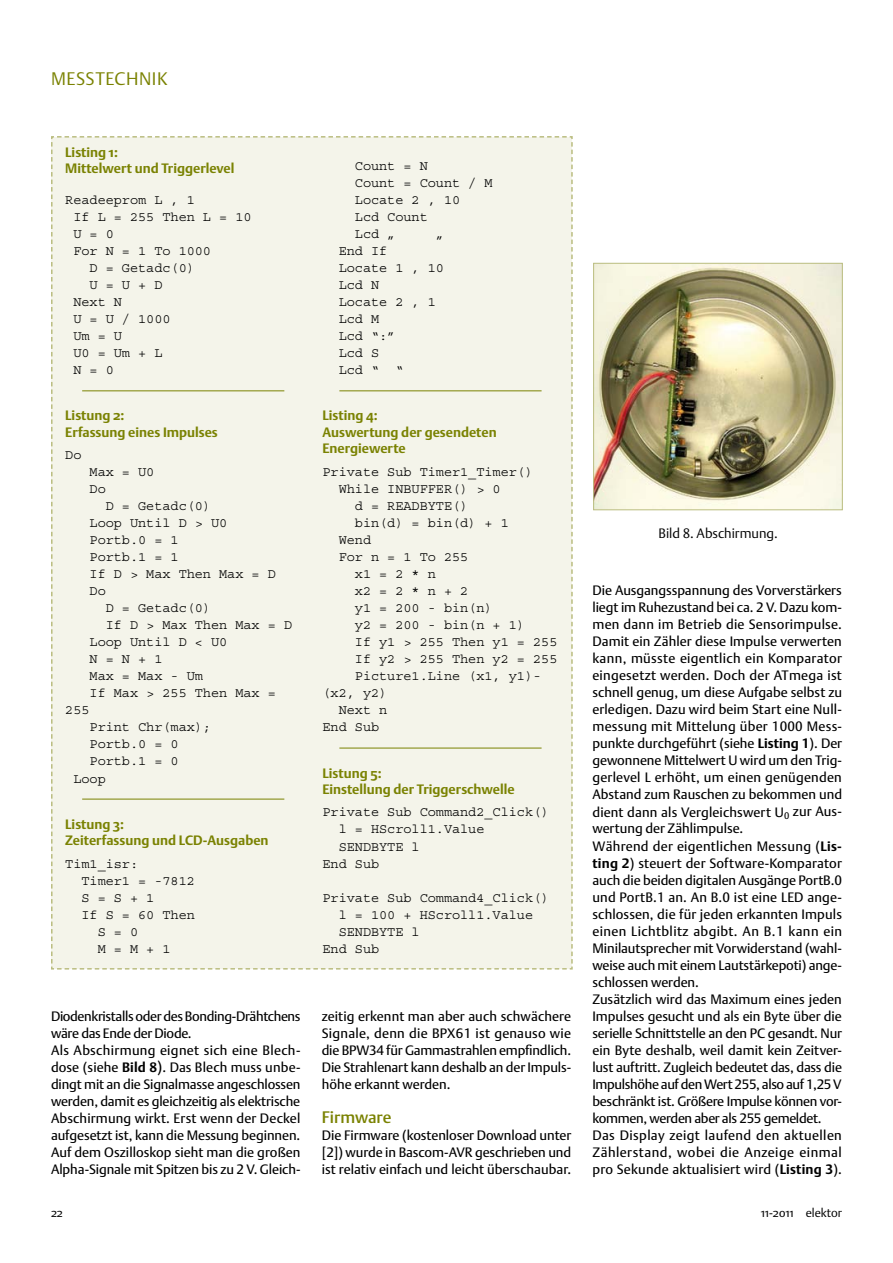
<style>
.page{position:relative;width:893px;height:1263px;background:#fff}
.page>*{position:absolute;margin:0;border:0;box-sizing:border-box;transform-origin:0 0}
.t1{font:18px "DTL Argo ST Light";letter-spacing:.03em;color:#7a8202}
.t2{font:16.5px "DTL Argo ST Medium";color:#7a8202}
.t3{font:13.5px/17px "DTL Argo T";color:#000}
.t4{font:13.5px/17px "Courier Std";color:#000}
.t5{font:700 13.5px/16.5px "DTL Argo ST";color:#7a8202}
.t6{font:13.5px "DTL Argo T Light";color:#000}
.t7{font:12px "DTL Argo ST Light";color:#000}
.s1{font-weight:700}
.s2{font-size:15px}
</style>
<div class="page">
<img style="left:595px;top:265px;width:246px;height:243px">
<div style="left:593px;top:263px;width:250px;height:247px;border:1px solid #babd80"></div>
<div style="left:51px;top:136px;width:522px;height:834px;background:#f4f4ea"></div>
<h1 class="t1" style="left:51px;top:68px;width:118px">MESSTECHNIK</h1>
<p class="t5" style="left:65px;top:143px;width:171px">Listing 1:<br>Mittelwert und Triggerlevel</p>
<p class="t4" style="left:65px;top:192px;width:131px">Readeeprom L , 1</p>
<p class="t4" style="left:73px;top:209px;width:180px">If L = 255 Then L = 10</p>
<p class="t4" style="left:73px;top:226px;width:42px">U = 0</p>
<p class="t4" style="left:73px;top:243px;width:139px">For N = 1 To 1000</p>
<p class="t4" style="left:90px;top:260px;width:107px">D = Getadc(0)</p>
<p class="t4" style="left:90px;top:277px;width:74px">U = U + D</p>
<p class="t4" style="left:73px;top:294px;width:50px">Next N</p>
<p class="t4" style="left:73px;top:311px;width:99px">U = U / 1000</p>
<p class="t4" style="left:73px;top:328px;width:50px">Um = U</p>
<p class="t4" style="left:73px;top:345px;width:91px">U0 = Um + L</p>
<p class="t4" style="left:73px;top:362px;width:42px">N = 0</p>
<p class="t5" style="left:65px;top:407px;width:154px">Listung 2:<br>Erfassung eines Impulses</p>
<p class="t4" style="left:65px;top:447px;width:18px">Do</p>
<p class="t4" style="left:90px;top:464px;width:66px">Max = U0<br>Do</p>
<p class="t4" style="left:106px;top:498px;width:107px">D = Getadc(0)</p>
<p class="t4" style="left:90px;top:515px;width:139px">Loop Until D &gt; U0</p>
<p class="t4" style="left:90px;top:532px;width:91px">Portb.0 = 1</p>
<p class="t4" style="left:90px;top:549px;width:91px">Portb.1 = 1</p>
<p class="t4" style="left:90px;top:566px;width:188px">If D &gt; Max Then Max = D</p>
<p class="t4" style="left:90px;top:583px;width:18px">Do</p>
<p class="t4" style="left:106px;top:600px;width:107px">D = Getadc(0)</p>
<p class="t4" style="left:106px;top:617px;width:188px">If D &gt; Max Then Max = D</p>
<p class="t4" style="left:90px;top:634px;width:139px">Loop Until D &lt; U0</p>
<p class="t4" style="left:90px;top:651px;width:74px">N = N + 1</p>
<p class="t4" style="left:90px;top:668px;width:115px">Max = Max - Um</p>
<p class="t4" style="left:90px;top:685px;width:188px">If Max &gt; 255 Then Max =</p>
<p class="t4" style="left:65px;top:702px;width:26px">255</p>
<p class="t4" style="left:90px;top:719px;width:123px">Print Chr(max);</p>
<p class="t4" style="left:90px;top:736px;width:91px">Portb.0 = 0</p>
<p class="t4" style="left:90px;top:753px;width:91px">Portb.1 = 0</p>
<p class="t4" style="left:73px;top:770px;width:34px">Loop</p>
<p class="t5" style="left:65px;top:816px;width:205px">Listung 3:<br>Zeiterfassung und LCD-Ausgaben</p>
<p class="t4" style="left:65px;top:855px;width:74px">Tim1_isr:</p>
<p class="t4" style="left:81px;top:872px;width:115px">Timer1 = -7812</p>
<p class="t4" style="left:81px;top:889px;width:74px">S = S + 1</p>
<p class="t4" style="left:81px;top:906px;width:115px">If S = 60 Then</p>
<p class="t4" style="left:98px;top:923px;width:42px">S = 0</p>
<p class="t4" style="left:98px;top:940px;width:74px">M = M + 1</p>
<p class="t4" style="left:355px;top:158px;width:139px">Count = N<br>Count = Count / M<br>Locate 2 , 10<br>Lcd Count<br>Lcd „</p>
<p class="t4" style="left:436px;top:226px;width:10px">„</p>
<p class="t4" style="left:339px;top:243px;width:107px">End If<br>Locate 1 , 10<br>Lcd N<br>Locate 2 , 1<br>Lcd M<br>Lcd “:”<br>Lcd S<br>Lcd “ “</p>
<p class="t5" style="left:322px;top:407px;width:176px">Listing 4:<br>Auswertung der gesendeten<br>Energiewerte</p>
<p class="t4" style="left:322px;top:464px;width:212px">Private Sub Timer1_Timer()</p>
<p class="t4" style="left:339px;top:481px;width:164px">While INBUFFER() &gt; 0</p>
<p class="t4" style="left:355px;top:498px;width:115px">d = READBYTE()</p>
<p class="t4" style="left:355px;top:515px;width:155px">bin(d) = bin(d) + 1</p>
<p class="t4" style="left:339px;top:532px;width:34px">Wend</p>
<p class="t4" style="left:339px;top:549px;width:131px">For n = 1 To 255</p>
<p class="t4" style="left:355px;top:566px;width:82px">x1 = 2 * n</p>
<p class="t4" style="left:355px;top:583px;width:115px">x2 = 2 * n + 2</p>
<p class="t4" style="left:355px;top:600px;width:139px">y1 = 200 - bin(n)</p>
<p class="t4" style="left:355px;top:617px;width:172px">y2 = 200 - bin(n + 1)</p>
<p class="t4" style="left:355px;top:634px;width:204px">If y1 &gt; 255 Then y1 = 255</p>
<p class="t4" style="left:355px;top:651px;width:204px">If y2 &gt; 255 Then y2 = 255</p>
<p class="t4" style="left:355px;top:668px;width:188px">Picture1.Line (x1, y1)-</p>
<p class="t4" style="left:322px;top:685px;width:66px">(x2, y2)</p>
<p class="t4" style="left:339px;top:702px;width:50px">Next n</p>
<p class="t4" style="left:322px;top:719px;width:58px">End Sub</p>
<p class="t5" style="left:322px;top:764px;width:194px">Listung 5:<br>Einstellung der Triggerschwelle</p>
<p class="t4" style="left:322px;top:804px;width:228px">Private Sub Command2_Click()</p>
<p class="t4" style="left:339px;top:821px;width:147px">l = HScroll1.Value</p>
<p class="t4" style="left:339px;top:838px;width:82px">SENDBYTE l</p>
<p class="t4" style="left:322px;top:855px;width:58px">End Sub</p>
<p class="t4" style="left:322px;top:889px;width:228px">Private Sub Command4_Click()</p>
<p class="t4" style="left:339px;top:906px;width:196px">l = 100 + HScroll1.Value</p>
<p class="t4" style="left:339px;top:923px;width:82px">SENDBYTE l</p>
<p class="t4" style="left:322px;top:940px;width:58px">End Sub</p>
<p class="t3" style="left:51px;top:1007px;width:251px">Diodenkristalls oder des Bonding-Drähtchens wäre das Ende der Diode.<br>Als Abschirmung eignet sich eine Blech&shy;dose (siehe <span class="s1">Bild 8</span><span class="s2">)</span>. Das Blech muss unbe&shy;dingt mit an die Signalmasse angeschlossen werden, damit es gleichzeitig als elektrische Abschirmung wirkt. Erst wenn der Deckel aufgesetzt ist, kann die Messung beginnen.<br>Auf dem Oszilloskop sieht man die großen Alpha-Signale mit Spitzen bis zu 2 V. Gleich-</p>
<p class="t3" style="left:322px;top:1007px;width:251px;text-align:justify">zeitig erkennt man aber auch schwächere Signale, denn die BPX61 ist genauso wie die BPW34 für Gammastrahlen empfindlich.<br>Die Strahlenart kann deshalb an der Impuls&shy;höhe erkannt werden.</p>
<p class="t2" style="left:322px;top:1107px;width:71px">Firmware</p>
<p class="t3" style="left:322px;top:1126px;width:251px;text-align:justify">Die Firmware (kostenloser Download unter [2]) wurde in Bascom-AVR geschrieben und ist relativ einfach und leicht überschaubar.</p>
<p class="t6" style="left:658px;top:525px;width:121px">Bild 8. Abschirmung.</p>
<p class="t3" style="left:592px;top:582px;width:251px">Die Ausgangsspannung des Vorverstärkers liegt im Ruhezustand bei ca. 2 V. Dazu kom&shy;men dann im Betrieb die Sensorimpulse.<br>Damit ein Zähler diese Impulse verwerten kann, müsste eigentlich ein Komparator eingesetzt werden. Doch der ATmega ist schnell genug, um diese Aufgabe selbst zu erledigen. Dazu wird beim Start eine Null&shy;messung mit Mittelung über 1000 Mess&shy;punkte durchgeführt (siehe <span class="s1">Listing 1</span>). Der gewonnene Mittelwert U wird um den Trig&shy;gerlevel L erhöht, um einen genügenden Abstand zum Rauschen zu bekommen und dient dann als Vergleichswert U<sub>0</sub> zur Aus&shy;wertung der Zählimpulse.<br>Während der eigentlichen Messung (<span class="s1">Lis&shy;ting 2</span>) steuert der Software-Komparator auch die beiden digitalen Ausgänge PortB.0 und PortB.1 an. An B.0 ist eine LED ange&shy;schlossen, die für jeden erkannten Impuls einen Lichtblitz abgibt. An B.1 kann ein Minilautsprecher mit Vorwiderstand (wahl&shy;weise auch mit einem Lautstärkepoti) ange&shy;schlossen werden.<br>Zusätzlich wird das Maximum eines jeden Impulses gesucht und als ein Byte über die serielle Schnittstelle an den PC gesandt. Nur ein Byte deshalb, weil damit kein Zeitver&shy;lust auftritt. Zugleich bedeutet das, dass die Impulshöhe auf den Wert 255, also auf 1,25 V beschränkt ist. Größere Impulse können vor&shy;kommen, werden aber als 255 gemeldet.<br>Das Display zeigt laufend den aktuellen Zählerstand, wobei die Anzeige einmal pro Sekunde aktualisiert wird (<span class="s1">Listing 3</span>).</p>
<p class="t7" style="left:51px;top:1205px;width:13px">22</p>
<p class="t7" style="left:761px;top:1205px;width:82px">11-2011 ELEKTOR</p>
</div>
